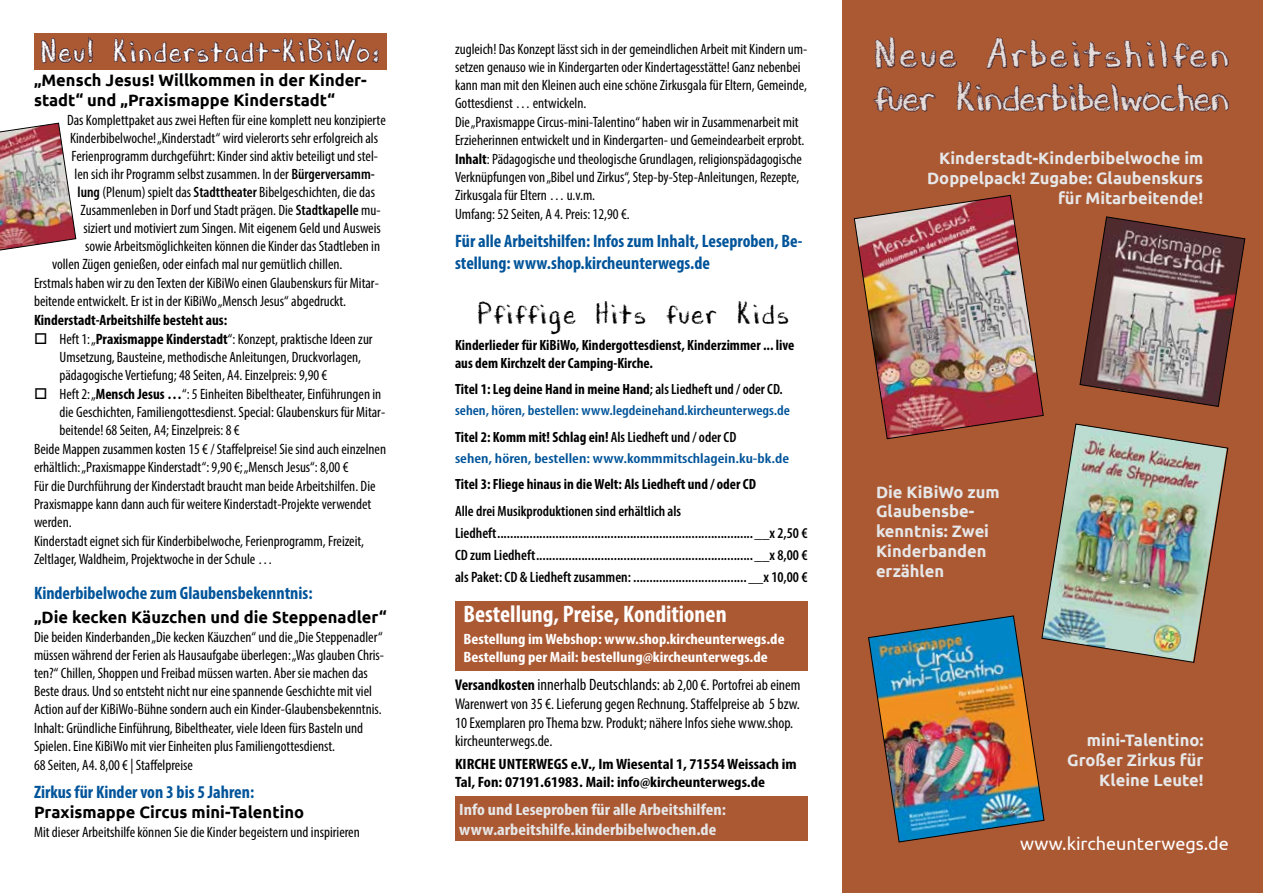
<style>
.page{position:relative;width:1263px;height:893px;background:#fff}
.page>*{position:absolute;margin:0;border:0;box-sizing:border-box;transform-origin:0 0}
.t1{font:38.25px/43.3px "DJBCHALKITUP";color:#e6dedb}
.t2{font:30px "DJBCHALKITUP";letter-spacing:.1em;color:#fff;scale:.9 1}
.t3{font:29.7px "DJBCHALKITUP";letter-spacing:.1em;color:#000;scale:.9 1}
.t4{font:700 condensed 24px "Myriad Pro";color:#fff}
.t5{font:700 condensed 18px/21.6px "Myriad Pro";color:#00549a}
.t6{font:18px "Ubuntu";color:#fff}
.t7{font:700 16.5px/19.8px "Ubuntu";color:#e6e7e8;text-align:right}
.t8{font:700 16.5px/19.8px "Ubuntu";color:#000}
.t9{font:700 condensed 16.5px/19.8px "Myriad Pro";color:#e6e7e8;scale:1.1 1}
.t10{font:condensed 15.6px/18.8px "Myriad Pro";color:#000}
.t11{font:condensed 15px/18.3px "Myriad Pro";color:#000}
.t12{font:600 condensed 15px/22.2px "Myriad Pro";color:#000;text-align:justify}
.t13{font:700 condensed 15px/18px "Myriad Pro";color:#000;scale:1.1 1}
.t14{font:700 condensed 15px/18px "Myriad Pro";color:#fff;scale:1.1 1}
.t15{font:700 condensed 15px "Myriad Pro";color:#000}
.t16{font:700 condensed 14.85px/17.9px "Myriad Pro";color:#000}
.t17{font:600 condensed 14.85px "Myriad Pro";color:#000}
.t18{font:600 condensed 14.1px "Myriad Pro";color:#00549a;scale:1.11 1}
.t19{font:600 condensed 14.1px "Myriad Pro";color:#00549a;scale:1.21 1}
.s1{font-weight:600}
.s2{font-weight:700}
.s3{font-size:16.5px}
</style>
<div class="page">
<div style="left:34px;top:33px;width:353px;height:36px;background:#ab5933"></div>
<div style="left:843px;top:0;width:420px;height:893px;background:#ab5933"></div>
<div style="left:455px;top:796px;width:353px;height:45px;background:#ab5933"></div>
<div style="left:455px;top:601px;width:353px;height:69px;background:#ab5933"></div>
<svg style="left:0;top:37px;width:379px;height:214px"></svg>
<svg style="left:873px;top:36px;width:357px;height:76px"></svg>
<img style="left:853px;top:195px;width:191px;height:245px">
<img style="left:1079px;top:216px;width:167px;height:191px">
<img style="left:1041px;top:423px;width:188px;height:240px">
<img style="left:868px;top:615px;width:177px;height:228px">
<h2 class="t2" style="left:42px;top:33px;width:377px">Neu! Kinderstadt-KiBiWo:</h2>
<p class="t8" style="left:34px;top:70px;width:334px">„Mensch Jesus! Willkommen in der Kinder&shy;stadt“ und „Praxismappe Kinderstadt“</p>
<p class="t11" style="left:67px;top:111px;width:320px">Das Komplettpaket aus zwei Heften für eine komplett neu konzipierte</p>
<p class="t11" style="left:70px;top:129px;width:310px">Kinderbibelwoche! „Kinderstadt“ wird vielerorts sehr erfolgreich als</p>
<p class="t11" style="left:72px;top:147px;width:308px">Ferienprogramm durchgeführt: Kinder sind aktiv beteiligt und stel-</p>
<p class="t11" style="left:75px;top:165px;width:302px">len sich ihr Programm selbst zusammen. In der <span class="s1">Bürgerversamm-</span></p>
<p class="t11" style="left:78px;top:183px;width:299px"><span class="s1">lung</span> (Plenum) spielt das <span class="s1">Stadttheater</span> Bibelgeschichten, die das</p>
<p class="t11" style="left:81px;top:201px;width:301px">Zusammenleben in Dorf und Stadt prägen. Die <span class="s1">Stadtkapelle</span> mu-</p>
<p class="t11" style="left:84px;top:219px;width:299px">siziert und motiviert zum Singen. Mit eigenem Geld und Ausweis</p>
<p class="t11" style="left:85px;top:237px;width:297px">sowie Arbeitsmöglichkeiten können die Kinder das Stadtleben in</p>
<p class="t11" style="left:52px;top:255px;width:292px">vollen Zügen genießen, oder einfach mal nur gemütlich chillen.</p>
<p class="t11" style="left:34px;top:274px;width:346px">Erstmals haben wir zu den Texten der KiBiWo einen Glaubenskurs für Mitar-</p>
<p class="t11" style="left:34px;top:292px;width:314px">beitende entwickelt. Er ist in der KiBiWo „Mensch Jesus“ abgedruckt.</p>
<p class="t15" style="left:34px;top:311px;width:195px">Kinderstadt-Arbeitshilfe besteht aus:</p>
<p class="t11" style="left:60px;top:330px;width:315px">Heft 1: „<span class="s2">Praxismappe Kinderstadt</span>“: Konzept, praktische Ideen zur</p>
<p class="t11" style="left:60px;top:348px;width:303px">Umsetzung, Bausteine, methodische Anleitungen, Druckvorlagen,</p>
<p class="t11" style="left:60px;top:366px;width:269px">pädagogische Vertiefung; 48 Seiten, A4. Einzelpreis: 9,90 €</p>
<p class="t11" style="left:60px;top:385px;width:323px">Heft 2: „<span class="s2">Mensch Jesus …</span>“: 5 Einheiten Bibeltheater, Einführungen in</p>
<p class="t11" style="left:60px;top:403px;width:327px">die Geschichten, Familiengottesdienst. Special: Glaubenskurs für Mitar-</p>
<p class="t11" style="left:60px;top:421px;width:182px">beitende! 68 Seiten, A4; Einzelpreis: 8 €</p>
<p class="t11" style="left:34px;top:440px;width:354px">Beide Mappen zusammen kosten 15 € / Staffelpreise! Sie sind auch einzelnen</p>
<p class="t11" style="left:34px;top:458px;width:316px">erhältlich: „Praxismappe Kinderstadt“: 9,90 €; „Mensch Jesus“: 8,00 €</p>
<p class="t11" style="left:34px;top:477px;width:343px">Für die Durchführung der Kinderstadt braucht man beide Arbeitshilfen. Die</p>
<p class="t11" style="left:34px;top:495px;width:339px">Praxismappe kann dann auch für weitere Kinderstadt-Projekte verwendet</p>
<p class="t11" style="left:34px;top:513px;width:39px">werden.</p>
<p class="t11" style="left:34px;top:532px;width:332px">Kinderstadt eignet sich für Kinderbibelwoche, Ferienprogramm, Freizeit,</p>
<p class="t11" style="left:34px;top:550px;width:240px">Zeltlager, Waldheim, Projektwoche in der Schule …</p>
<p class="t5" style="left:34px;top:582px;width:280px">Kinderbibelwoche zum Glaubensbekenntnis:</p>
<p class="t8" style="left:34px;top:607px;width:354px">„Die kecken Käuzchen und die Steppenadler“</p>
<p class="t11" style="left:34px;top:628px;width:352px">Die beiden Kinderbanden „Die kecken Käuzchen“ und die „Die Steppenadler“ müssen während der Ferien als Hausaufgabe überlegen: „Was glauben Chris&shy;ten?“ Chillen, Shoppen und Freibad müssen warten. Aber sie machen das Beste draus. Und so entsteht nicht nur eine spannende Geschichte mit viel Action auf der KiBiWo-Bühne sondern auch ein Kinder-Glaubensbekenntnis.<br>Inhalt: Gründliche Einführung, Bibeltheater, viele Ideen fürs Basteln und Spielen. Eine KiBiWo mit vier Einheiten plus Familiengottesdienst.<br>68 Seiten, A4. 8,00 € | Staffelpreise</p>
<p class="t5" style="left:34px;top:781px;width:222px">Zirkus für Kinder von 3 bis 5 Jahren:</p>
<p class="t8" style="left:34px;top:802px;width:272px">Praxismappe Circus mini-Talentino</p>
<p class="t11" style="left:34px;top:823px;width:327px">Mit dieser Arbeitshilfe können Sie die Kinder begeistern und inspirieren</p>
<p class="t11" style="left:455px;top:39px;width:354px">zugleich! Das Konzept lässt sich in der gemeindlichen Arbeit mit Kindern um&shy;setzen genauso wie in Kindergarten oder Kindertagesstätte! Ganz nebenbei kann man mit den Kleinen auch eine schöne Zirkusgala für Eltern, Gemeinde, Gottesdienst … entwickeln.<br>Die „Praxismappe Circus-mini-Talentino“ haben wir in Zusammenarbeit mit Erzieherinnen entwickelt und in Kindergarten- und Gemeindearbeit erprobt.<br><span class="s2">Inhalt</span>: Pädagogische und theologische Grundlagen, religionspädagogische Verknüpfungen von „Bibel und Zirkus“, Step-by-Step-Anleitungen, Rezepte, Zirkusgala für Eltern … u.v.m.<br>Umfang: 52 Seiten, A 4. Preis: 12,90 €.</p>
<p class="t5" style="left:455px;top:230px;width:349px">Für alle Arbeitshilfen: Infos zum Inhalt, Leseproben, Be&shy;stellung: www.shop.kircheunterwegs.de</p>
<h3 class="t3" style="left:478px;top:295px;width:347px">Pfiffige Hits fuer Kids</h3>
<p class="t16" style="left:455px;top:336px;width:341px">Kinderlieder für KiBiWo, Kindergottesdienst, Kinderzimmer ... live aus dem Kirchzelt der Camping-Kirche.</p>
<p class="t16" style="left:455px;top:380px;width:329px">Titel 1: Leg deine Hand in meine Hand<span class="s1">; als Liedheft und / oder CD.</span></p>
<p class="t18" style="left:455px;top:403px;width:303px">sehen, hören, bestellen: www.legdeinehand.kircheunterwegs.de</p>
<p class="t16" style="left:455px;top:428px;width:283px">Titel 2: Komm mit! Schlag ein! <span class="s1">Als Liedheft und / oder CD</span></p>
<p class="t19" style="left:455px;top:450px;width:278px">sehen, hören, bestellen: www.kommmitschlagein.ku-bk.de</p>
<p class="t16" style="left:455px;top:475px;width:303px">Titel 3: Fliege hinaus in die Welt: Als Liedheft und / oder CD</p>
<p class="t17" style="left:455px;top:502px;width:228px">Alle drei Musikproduktionen sind erhältlich als</p>
<p class="t12" style="left:455px;top:522px;width:354px">Liedheft...............................................................................__x 2,50 € CD zum Liedheft...................................................................__x 8,00 € als Paket: CD &amp; Liedheft zusammen: ...................................__x 10,00 €</p>
<h3 class="t4" style="left:463px;top:599px;width:265px">Bestellung, Preise, Konditionen</h3>
<p class="t14" style="left:463px;top:630px;width:293px">Bestellung im Webshop: www.shop.kircheunterwegs.de<br>Bestellung per Mail: bestellung@kircheunterwegs.de</p>
<p class="t10" style="left:455px;top:675px;width:347px"><span class="s2">Versandkosten</span> <span class="s3">innerhalb Deutschlands:</span> ab 2,00 €. Portofrei ab einem Warenwert von 35 €. Lieferung gegen Rechnung. Staffelpreise ab 5 bzw.<br>10 Exemplaren pro Thema bzw. Produkt; nähere Infos siehe www.shop. kircheunterwegs.de.</p>
<p class="t13" style="left:455px;top:754px;width:312px">KIRCHE UNTERWEGS e.V., Im Wiesental 1, 71554 Weissach im<br>Tal, Fon: 07191.61983. Mail: info@kircheunterwegs.de</p>
<p class="t9" style="left:459px;top:799px;width:244px">Info und Leseproben für alle Arbeitshilfen: www.arbeitshilfe.kinderbibelwochen.de</p>
<h1 class="t1" style="left:875px;top:34px;width:356px">Neue Arbeitshilfen fuer Kinderbibelwochen</h1>
<p class="t7" style="left:927px;top:148px;width:278px">Kinderstadt-Kinderbibelwoche im<br>Doppelpack! Zugabe: Glaubenskurs für Mitarbeitende!</p>
<p class="t7" style="left:876px;top:482px;width:125px;text-align:left">Die KiBiWo zum<br>Glaubensbe&shy;kenntnis: Zwei<br>Kinderbanden erzählen</p>
<p class="t7" style="left:1067px;top:730px;width:138px">mini-Talentino:<br>Großer Zirkus für<br>Kleine Leute!</p>
<p class="t6" style="left:1020px;top:832px;width:210px">www.kircheunterwegs.de</p>
</div>
